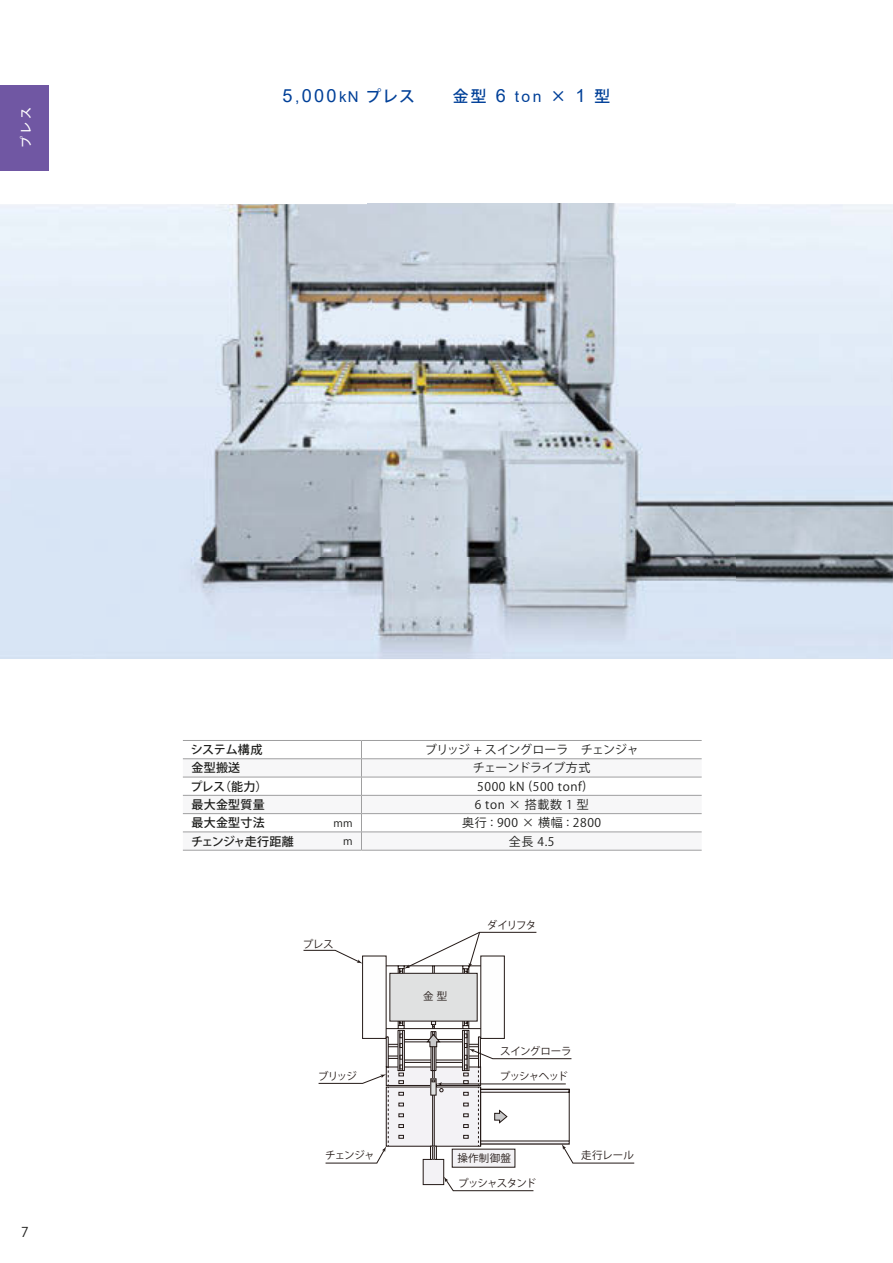
<style>
.page{position:relative;width:893px;height:1263px;background:#fff}
.page>*{position:absolute;margin:0;border:0;box-sizing:border-box;transform-origin:0 0}
.t1{font:15.75px "Koz Go Pro Medium 90 msp RKSJ H";color:#004098}
.t2{font:13.5px "Koz Go Pro Regular 90 msp RKSJ H";color:#1d1d1b}
.t3{font:12px "Koz Go Pro Regular 90 msp RKSJ H";letter-spacing:.05em;color:#1d1d1b}
.t4{font:12px "Koz Go Pro Medium 90 msp RKSJ H";letter-spacing:.025em;color:#1d1d1b}
.t5{font:12px "Koz Go Pro Regular 90 msp RKSJ H";letter-spacing:-.04em;color:#1d1d1b}
.t6{font:12px "Koz Go Pro Regular 90 msp RKSJ H";letter-spacing:-.02em;color:#1d1d1b}
.t7{font:12px "Koz Go Pro Medium 90 msp RKSJ H";letter-spacing:-.065em;color:#1d1d1b}
.t8{font:12px "Koz Go Pro Medium 90 msp RKSJ H";color:#fff}
.t9{font:10.5px "Koz Go Pro Regular 90 msp RKSJ H";letter-spacing:-.055em;color:#231916}
.t10{font:10.5px "Koz Go Pro Regular 90 msp RKSJ H";letter-spacing:-.085em;color:#231916}
.t11{font:10.5px "Koz Go Pro Regular 90 msp RKSJ H";letter-spacing:-.025em;color:#231916}
.t12{font:10.5px "Koz Go Pro Regular 90 msp RKSJ H";color:#1d1d1b}
.s1{font-family:"Arial";font-size:18.15px}
.s2{font-family:"Arial"}
.s3{font-family:"Arial";font-size:15px}
</style>
<div class="page">
<div style="left:423px;top:1159px;width:21px;height:25px;background:#f3f2f5"></div>
<div style="left:423px;top:1159px;width:21px;height:26px;border:1px solid #231916"></div>
<div style="left:452px;top:1149px;width:63px;height:18px;background:#f3f2f5"></div>
<img style="left:1px;top:203px;width:892px;height:456px">
<svg style="left:303px;top:932px;width:332px;height:231px"></svg>
<svg style="left:444px;top:1176px;width:90px;height:15px"></svg>
<hr style="left:361px;top:740px;width:341px;height:1px;background:#9f9fa0">
<svg style="left:183px;top:741px;width:519px;height:109px"></svg>
<hr style="left:361px;top:850px;width:341px;height:1px;background:#9f9fa0">
<hr style="left:183px;top:740px;width:178px;height:1px;background:#9f9fa0">
<hr style="left:183px;top:758px;width:178px;height:1px;background:#9f9fa0">
<hr style="left:183px;top:777px;width:178px;height:1px;background:#9f9fa0">
<hr style="left:183px;top:795px;width:178px;height:1px;background:#9f9fa0">
<hr style="left:183px;top:813px;width:178px;height:1px;background:#9f9fa0">
<hr style="left:183px;top:832px;width:178px;height:1px;background:#9f9fa0">
<hr style="left:183px;top:850px;width:178px;height:1px;background:#9f9fa0">
<div style="left:1px;top:85px;width:48px;height:85px;background:#7057a3"></div>
<p class="t8" style="left:22px;top:148px;width:43px;rotate:-90deg">プレス</p>
<h1 class="t1" style="left:283px;top:90px;width:329px"><span class="s1">5</span><span class="s2">,</span><span class="s1">000</span><span class="s3">kN</span> プレス　　金型 <span class="s1">6</span> <span class="s2">ton</span> × <span class="s1">1</span> 型</h1>
<p class="t2" style="left:21px;top:1226px;width:9px">7</p>
<p class="t4" style="left:191px;top:745px;width:73px">システム構成</p>
<p class="t5" style="left:425px;top:745px;width:215px">ブリッジ + スイングローラ　チェンジャ</p>
<p class="t4" style="left:191px;top:763px;width:50px">金型搬送</p>
<p class="t6" style="left:473px;top:763px;width:119px">チェーンドライブ方式</p>
<p class="t4" style="left:191px;top:782px;width:79px">プレス（能力）</p>
<p class="t3" style="left:477px;top:782px;width:110px">5000 kN (500 tonf)</p>
<p class="t4" style="left:191px;top:800px;width:75px">最大金型質量</p>
<p class="t3" style="left:475px;top:800px;width:116px">6 ton × 搭載数 1 型</p>
<p class="t4" style="left:191px;top:818px;width:75px">最大金型寸法</p>
<p class="t12" style="left:333px;top:819px;width:21px">mm</p>
<p class="t3" style="left:462px;top:818px;width:140px">奥行 : 900 × 横幅 : 2800</p>
<p class="t7" style="left:191px;top:836px;width:104px">チェンジャ走行距離</p>
<p class="t12" style="left:343px;top:837px;width:11px">m</p>
<p class="t3" style="left:509px;top:836px;width:47px">全長 4.5</p>
<p class="t9" style="left:303px;top:940px;width:32px">プレス</p>
<p class="t9" style="left:423px;top:992px;width:25px">金 型</p>
<p class="t9" style="left:487px;top:921px;width:51px">ダイリフタ</p>
<p class="t11" style="left:500px;top:1047px;width:73px">スイングローラ</p>
<p class="t9" style="left:318px;top:1072px;width:40px">ブリッジ</p>
<p class="t9" style="left:500px;top:1072px;width:70px">プッシャヘッド</p>
<p class="t9" style="left:325px;top:1151px;width:51px">チェンジャ</p>
<p class="t9" style="left:457px;top:1154px;width:55px">操作制御盤</p>
<p class="t9" style="left:581px;top:1151px;width:54px">走行レール</p>
<p class="t10" style="left:458px;top:1179px;width:80px">プッシャスタンド</p>
</div>
